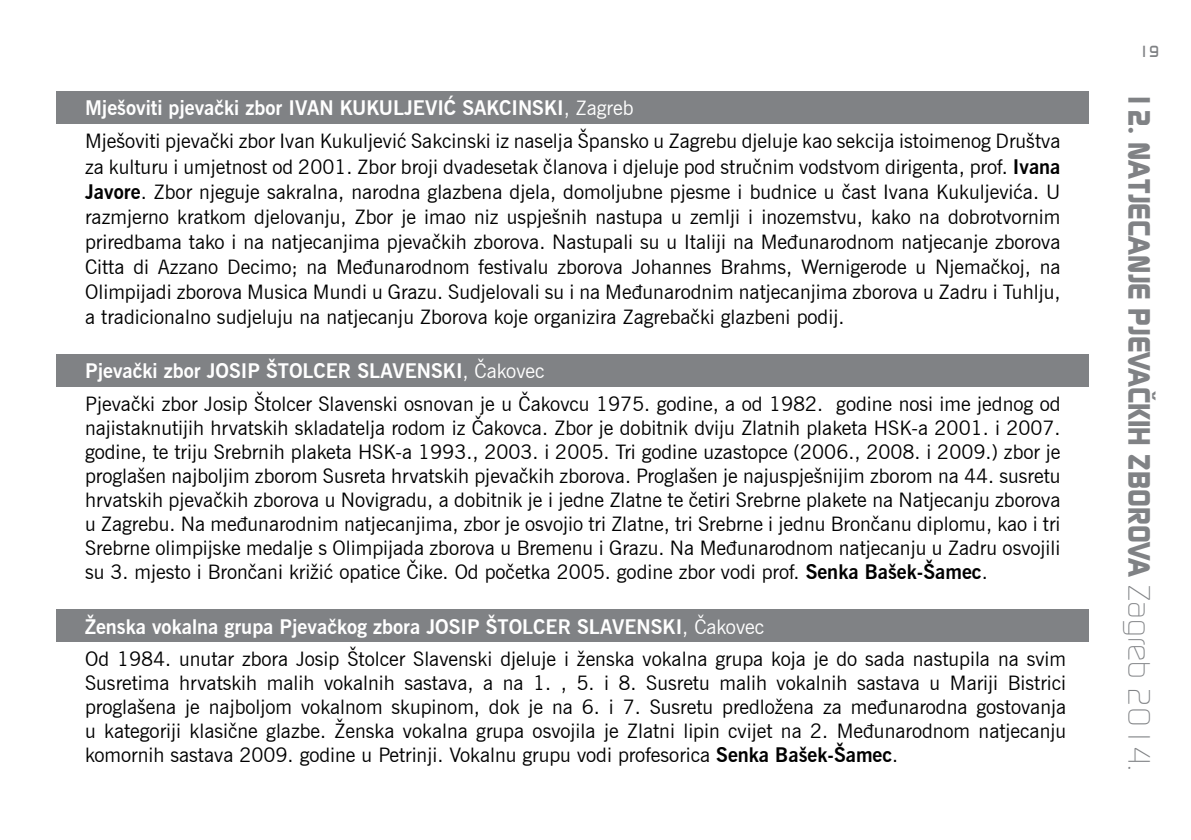
<style>
.page{position:relative;width:1191px;height:840px;background:#fff}
.page>*{position:absolute;margin:0;border:0;box-sizing:border-box;transform-origin:0 0}
.t1{font:800 30.6px "Modaerne";color:#808285}
.t2{font:20px/24px "News Gothic BT";color:#000}
.t3{font:16px "Modaerne";color:#808285}
.s1{font-weight:700;color:#fff}
.s2{color:#fff}
.s3{font-weight:700}
.s4{font-weight:300}
</style>
<div class="page">
<div style="left:57px;top:91px;width:1032px;height:32px;background:#808285"></div>
<div style="left:57px;top:354px;width:1032px;height:32px;background:#808285"></div>
<div style="left:57px;top:609px;width:1032px;height:32px;background:#808285"></div>
<p class="t2" style="left:85px;top:91px;width:977px;line-height:33.2px"><span class="s1">Mješoviti pjevački zbor IVAN KUKULJEVIĆ SAKCINSKI</span><span class="s2">, Zagreb<br></span>Mješoviti pjevački zbor Ivan Kukuljević Sakcinski iz naselja Špansko u Zagrebu djeluje kao sekcija istoimenog Društva</p>
<p class="t2" style="left:85px;top:154px;width:977px;line-height:25px;text-align:justify">za kulturu i umjetnost od 2001. Zbor broji dvadesetak članova i djeluje pod stručnim vodstvom dirigenta, prof. <span class="s3">Ivana Javore</span>. Zbor njeguje sakralna, narodna glazbena djela, domoljubne pjesme i budnice u čast Ivana Kukuljevića. U razmjerno kratkom djelovanju, Zbor je imao niz uspješnih nastupa u zemlji i inozemstvu, kako na dobrotvornim priredbama tako i na natjecanjima pjevačkih zborova. Nastupali su u Italiji na Međunarodnom natjecanje zborova Citta di Azzano Decimo; na Međunarodnom festivalu zborova Johannes Brahms, Wernigerode u Njemačkoj, na Olimpijadi zborova Musica Mundi u Grazu. Sudjelovali su i na Međunarodnim natjecanjima zborova u Zadru i Tuhlju, a tradicionalno sudjeluju na natjecanju Zborova koje organizira Zagrebački glazbeni podij.</p>
<p class="t2" style="left:85px;top:355px;width:977px;line-height:32.2px"><span class="s1">Pjevački zbor JOSIP ŠTOLCER SLAVENSKI</span><span class="s2">, Čakovec<br></span>Pjevački zbor Josip Štolcer Slavenski osnovan je u Čakovcu 1975. godine, a od 1982. godine nosi ime jednog od</p>
<p class="t2" style="left:85px;top:415px;width:977px;text-align:justify">najistaknutijih hrvatskih skladatelja rodom iz Čakovca. Zbor je dobitnik dviju Zlatnih plaketa HSK-a 2001. i 2007. godine, te triju Srebrnih plaketa HSK-a 1993., 2003. i 2005. Tri godine uzastopce (2006., 2008. i 2009.) zbor je proglašen najboljim zborom Susreta hrvatskih pjevačkih zborova. Proglašen je najuspješnijim zborom na 44. susretu hrvatskih pjevačkih zborova u Novigradu, a dobitnik je i jedne Zlatne te četiri Srebrne plakete na Natjecanju zborova u Zagrebu. Na međunarodnim natjecanjima, zbor je osvojio tri Zlatne, tri Srebrne i jednu Brončanu diplomu, kao i tri Srebrne olimpijske medalje s Olimpijada zborova u Bremenu i Grazu. Na Međunarodnom natjecanju u Zadru osvojili su 3. mjesto i Brončani križić opatice Čike. Od početka 2005. godine zbor vodi prof. <span class="s3">Senka Bašek-Šamec</span>.</p>
<p class="t2" style="left:85px;top:610px;width:982px;line-height:32.2px"><span class="s1">Ženska vokalna grupa Pjevačkog zbora JOSIP ŠTOLCER SLAVENSKI</span><span class="s2">, Čakovec<br></span>Od 1984. unutar zbora Josip Štolcer Slavenski djeluje i ženska vokalna grupa koja je do sada nastupila na svim</p>
<p class="t2" style="left:85px;top:670px;width:982px;text-align:justify">Susretima hrvatskih malih vokalnih sastava, a na 1. , 5. i 8. Susretu malih vokalnih sastava u Mariji Bistrici proglašena je najboljom vokalnom skupinom, dok je na 6. i 7. Susretu predložena za međunarodna gostovanja u kategoriji klasične glazbe. Ženska vokalna grupa osvojila je Zlatni lipin cvijet na 2. Međunarodnom natjecanju komornih sastava 2009. godine u Petrinji. Vokalnu grupu vodi profesorica <span class="s3">Senka Bašek-Šamec</span>.</p>
<p class="t3" style="left:1139px;top:43px;width:22px">19</p>
<h1 class="t1" style="left:1155px;top:91px;width:680px;rotate:90deg">12. NATJECANJE PJEVACKIH ZBOROVA <span class="s4">Zagreb 2014.</span></h1>
<h1 class="t1" style="left:1159px;top:390px;width:11px;rotate:90deg">ˇ</h1>
</div>
